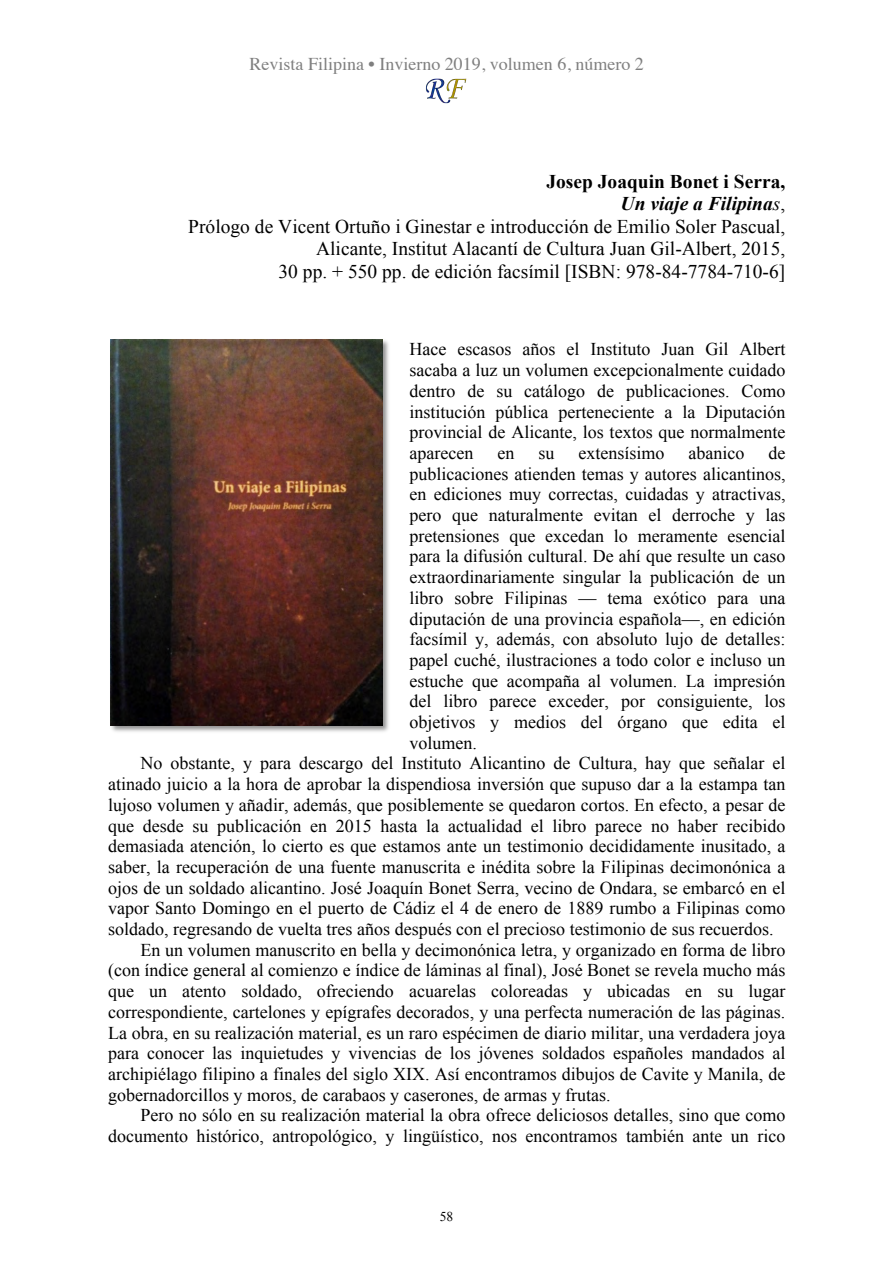
<style>
.page{position:relative;width:893px;height:1263px;background:#fff}
.page>*{position:absolute;margin:0;border:0;box-sizing:border-box;transform-origin:0 0}
.t1{font:19.5px/22.4px "Times New Roman";color:#000;text-align:right}
.t2{font:18px/20.7px "Times New Roman";color:#000;text-align:justify}
.t3{font:18px "Times";color:#7f7f7f}
.t4{font:13.5px "Times New Roman";color:#000}
.s1{font-weight:700}
.s2{font-weight:700;font-style:italic}
.s3{font-style:italic}
</style>
<div class="page">
<img style="left:425px;top:78px;width:42px;height:26px">
<img style="left:110px;top:339px;width:279px;height:393px">
<img style="left:111px;top:340px;width:271px;height:385px">
<p class="t3" style="left:249px;top:56px;width:396px">Revista Filipina • Invierno 2019, volumen 6, número 2</p>
<p class="t1" style="left:188px;top:170px;width:598px"><span class="s1">Josep Joaquin Bonet i Serra,<br></span><span class="s2">Un viaje a Filipina</span><span class="s3">s</span>,<br>Prólogo de Vicent Ortuño i Ginestar e introducción de Emilio Soler Pascual, Alicante, Institut Alacantí de Cultura Juan Gil-Albert, 2015,<br>30 pp. + 550 pp. de edición facsímil [ISBN: 978-84-7784-710-6]</p>
<p class="t2" style="left:409px;top:339px;width:377px">Hace escasos años el Instituto Juan Gil Albert sacaba a luz un volumen excepcionalmente cuidado dentro de su catálogo de publicaciones. Como institución pública perteneciente a la Diputación provincial de Alicante, los textos que normalmente aparecen</p>
<p class="t2" style="left:497px;top:443px;width:18px">en</p>
<p class="t2" style="left:538px;top:443px;width:18px">su</p>
<p class="t2" style="left:578px;top:443px;width:88px">extensísimo</p>
<p class="t2" style="left:688px;top:443px;width:57px">abanico</p>
<p class="t2" style="left:768px;top:443px;width:18px">de</p>
<p class="t2" style="left:409px;top:463px;width:377px">publicaciones atienden temas y autores alicantinos,</p>
<p class="t2" style="left:409px;top:484px;width:377px">en ediciones muy correctas, cuidadas y atractivas,</p>
<p class="t2" style="left:409px;top:504px;width:377px">pero que naturalmente evitan el derroche y las</p>
<p class="t2" style="left:409px;top:525px;width:377px">pretensiones que excedan lo meramente esencial</p>
<p class="t2" style="left:409px;top:546px;width:377px">para la difusión cultural. De ahí que resulte un caso</p>
<p class="t2" style="left:409px;top:567px;width:377px">extraordinariamente singular la publicación de un</p>
<p class="t2" style="left:409px;top:587px;width:377px">libro sobre Filipinas — tema exótico para una</p>
<p class="t2" style="left:409px;top:608px;width:377px">diputación de una provincia española—, en edición</p>
<p class="t2" style="left:409px;top:629px;width:377px">facsímil y, además, con absoluto lujo de detalles:</p>
<p class="t2" style="left:409px;top:650px;width:377px">papel cuché, ilustraciones a todo color e incluso un</p>
<p class="t2" style="left:409px;top:670px;width:377px">estuche que acompaña al volumen. La impresión</p>
<p class="t2" style="left:409px;top:691px;width:377px">del libro parece exceder, por consiguiente, los</p>
<p class="t2" style="left:409px;top:711px;width:377px">objetivos y medios del órgano que edita el</p>
<p class="t2" style="left:409px;top:732px;width:69px">volumen.</p>
<p class="t2" style="left:140px;top:753px;width:646px">No obstante, y para descargo del Instituto Alicantino de Cultura, hay que señalar el</p>
<p class="t2" style="left:108px;top:774px;width:679px">atinado juicio a la hora de aprobar la dispendiosa inversión que supuso dar a la estampa tan</p>
<p class="t2" style="left:108px;top:794px;width:679px">lujoso volumen y añadir, además, que posiblemente se quedaron cortos. En efecto, a pesar de</p>
<p class="t2" style="left:108px;top:815px;width:678px">que desde su publicación en 2015 hasta la actualidad el libro parece no haber recibido</p>
<p class="t2" style="left:108px;top:836px;width:678px">demasiada atención, lo cierto es que estamos ante un testimonio decididamente inusitado, a</p>
<p class="t2" style="left:108px;top:857px;width:678px">saber, la recuperación de una fuente manuscrita e inédita sobre la Filipinas decimonónica a</p>
<p class="t2" style="left:108px;top:877px;width:678px">ojos de un soldado alicantino. José Joaquín Bonet Serra, vecino de Ondara, se embarcó en el</p>
<p class="t2" style="left:108px;top:898px;width:679px">vapor Santo Domingo en el puerto de Cádiz el 4 de enero de 1889 rumbo a Filipinas como</p>
<p class="t2" style="left:108px;top:918px;width:667px">soldado, regresando de vuelta tres años después con el precioso testimonio de sus recuerdos.</p>
<p class="t2" style="left:140px;top:939px;width:646px">En un volumen manuscrito en bella y decimonónica letra, y organizado en forma de libro</p>
<p class="t2" style="left:108px;top:960px;width:679px">(con índice general al comienzo e índice de láminas al final), José Bonet se revela mucho más</p>
<p class="t2" style="left:108px;top:981px;width:679px">que un atento soldado, ofreciendo acuarelas coloreadas y ubicadas en su lugar</p>
<p class="t2" style="left:108px;top:1001px;width:679px">correspondiente, cartelones y epígrafes decorados, y una perfecta numeración de las páginas.</p>
<p class="t2" style="left:108px;top:1022px;width:679px">La obra, en su realización material, es un raro espécimen de diario militar, una verdadera joya</p>
<p class="t2" style="left:108px;top:1043px;width:679px">para conocer las inquietudes y vivencias de los jóvenes soldados españoles mandados al</p>
<p class="t2" style="left:108px;top:1064px;width:678px">archipiélago filipino a finales del siglo XIX. Así encontramos dibujos de Cavite y Manila, de</p>
<p class="t2" style="left:108px;top:1084px;width:504px">gobernadorcillos y moros, de carabaos y caserones, de armas y frutas.</p>
<p class="t2" style="left:140px;top:1105px;width:646px">Pero no sólo en su realización material la obra ofrece deliciosos detalles, sino que como</p>
<p class="t2" style="left:108px;top:1125px;width:678px">documento histórico, antropológico, y lingüístico, nos encontramos también ante un rico</p>
<p class="t4" style="left:440px;top:1207px;width:15px">58</p>
</div>
